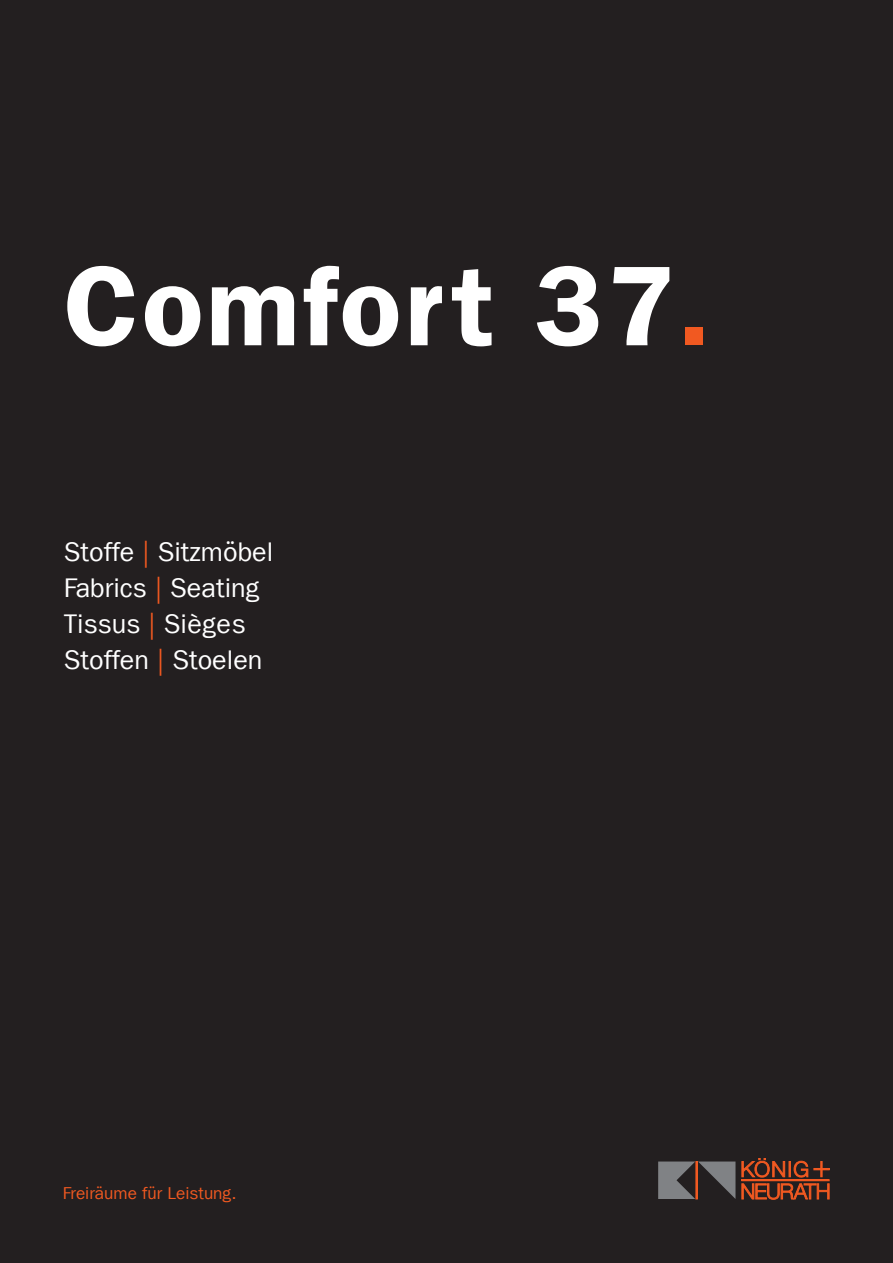
<style>
.page{position:relative;width:893px;height:1263px;background:#231f20}
.page>*{position:absolute;margin:0;border:0;box-sizing:border-box;transform-origin:0 0}
.t1{font:114px "Franklin Gothic LT Com Dm";letter-spacing:.025em;color:#fff}
.t2{font:27px/36px "Franklin Gothic LT Com";color:#fff}
.t3{font:17.25px "Franklin Gothic LT Com";color:#f15921}
.s1{color:#f15921}
</style>
<div class="page">
<svg style="left:658px;top:1161px;width:77px;height:38px"></svg>
<svg style="left:742px;top:1158px;width:66px;height:19px"></svg>
<svg style="left:742px;top:1183px;width:87px;height:16px"></svg>
<svg style="left:814px;top:1161px;width:15px;height:16px"></svg>
<div style="left:742px;top:1179px;width:87px;height:2px;border:1px solid #f15921"></div>
<div style="left:696px;top:1161px;width:1px;height:38px;border:1px solid #f15921"></div>
<h1 class="t1" style="left:64px;top:239px;width:649px">Comfort 37<span class="s1">.</span></h1>
<p class="t2" style="left:64px;top:534px;width:211px">Stoffe <span class="s1">|</span> Sitzmöbel<br>Fabrics <span class="s1">|</span> Seating<br>Tissus <span class="s1">|</span> Sièges<br>Stoffen <span class="s1">|</span> Stoelen</p>
<p class="t3" style="left:63px;top:1183px;width:175px">Freiräume für Leistung.</p>
</div>
